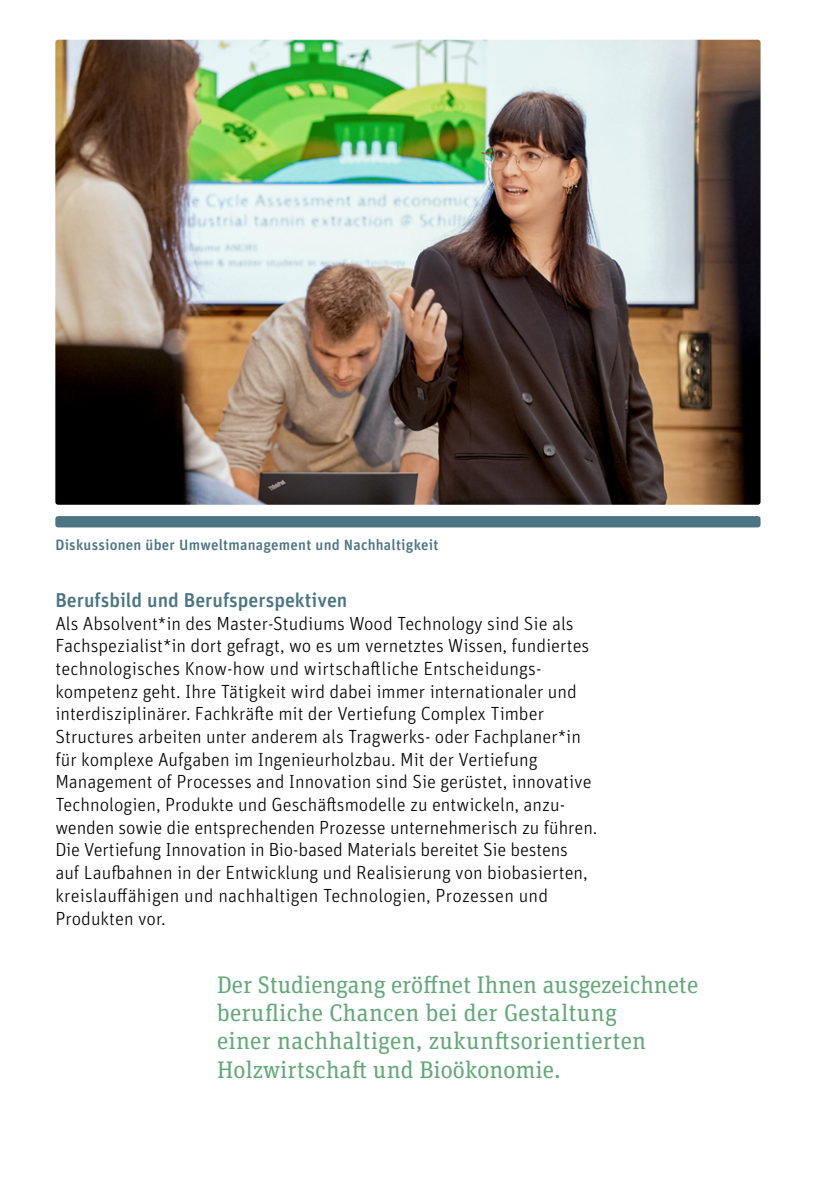
<style>
.page{position:relative;width:823px;height:1191px;background:#fff}
.page>*{position:absolute;margin:0;border:0;box-sizing:border-box;transform-origin:0 0}
.t1{font:24px/28.4px "Unit Slab Pro";color:#63a879}
.t2{font:500 20px "Unit Rounded Pro";color:#4b7582}
.t3{font:300 19px/22.6px "Unit Rounded Pro";color:#000}
.t4{font:500 15px "Unit Rounded Pro";letter-spacing:.015em;color:#4b7582}
</style>
<div class="page">
<img style="left:55px;top:40px;width:705px;height:465px">
<div style="left:55px;top:516px;width:705px;height:11px;background:#4b7582;border-radius:3px"></div>
<p class="t4" style="left:55px;top:534px;width:384px">Diskussionen über Umweltmanagement und Nachhaltigkeit</p>
<p class="t2" style="left:55px;top:586px;width:293px">Berufsbild und Berufsperspektiven</p>
<p class="t3" style="left:55px;top:611px;width:543px">Als Absolvent*in des Master-Studiums Wood Technology sind Sie als Fachspezialist*in dort gefragt, wo es um vernetztes Wissen, fundiertes technologisches Know-how und wirtschaftliche Entscheidungs&shy;kompetenz geht. Ihre Tätigkeit wird dabei immer internationaler und interdisziplinärer. Fachkräfte mit der Vertiefung Complex Timber Structures arbeiten unter anderem als Tragwerks- oder Fachplaner*in für komplexe Aufgaben im Ingenieurholzbau. Mit der Vertiefung Management of Processes and Innovation sind Sie gerüstet, innovative Technologien, Produkte und Geschäftsmodelle zu entwickeln, anzu&shy;wenden sowie die entsprechenden Prozesse unternehmerisch zu führen.<br>Die Vertiefung Innovation in Bio-based Materials bereitet Sie bestens<br>auf Lauf-bahnen in der Entwicklung und Realisierung von biobasierten, kreislauffähigen und nachhaltigen Technologien, Prozessen und Produkten vor.</p>
<p class="t1" style="left:217px;top:969px;width:482px">Der Studiengang eröffnet Ihnen ausgezeichnete berufliche Chancen bei der Gestaltung<br>einer nachhaltigen, zukunftsorientierten Holzwirtschaft und Bioökonomie.</p>
</div>
